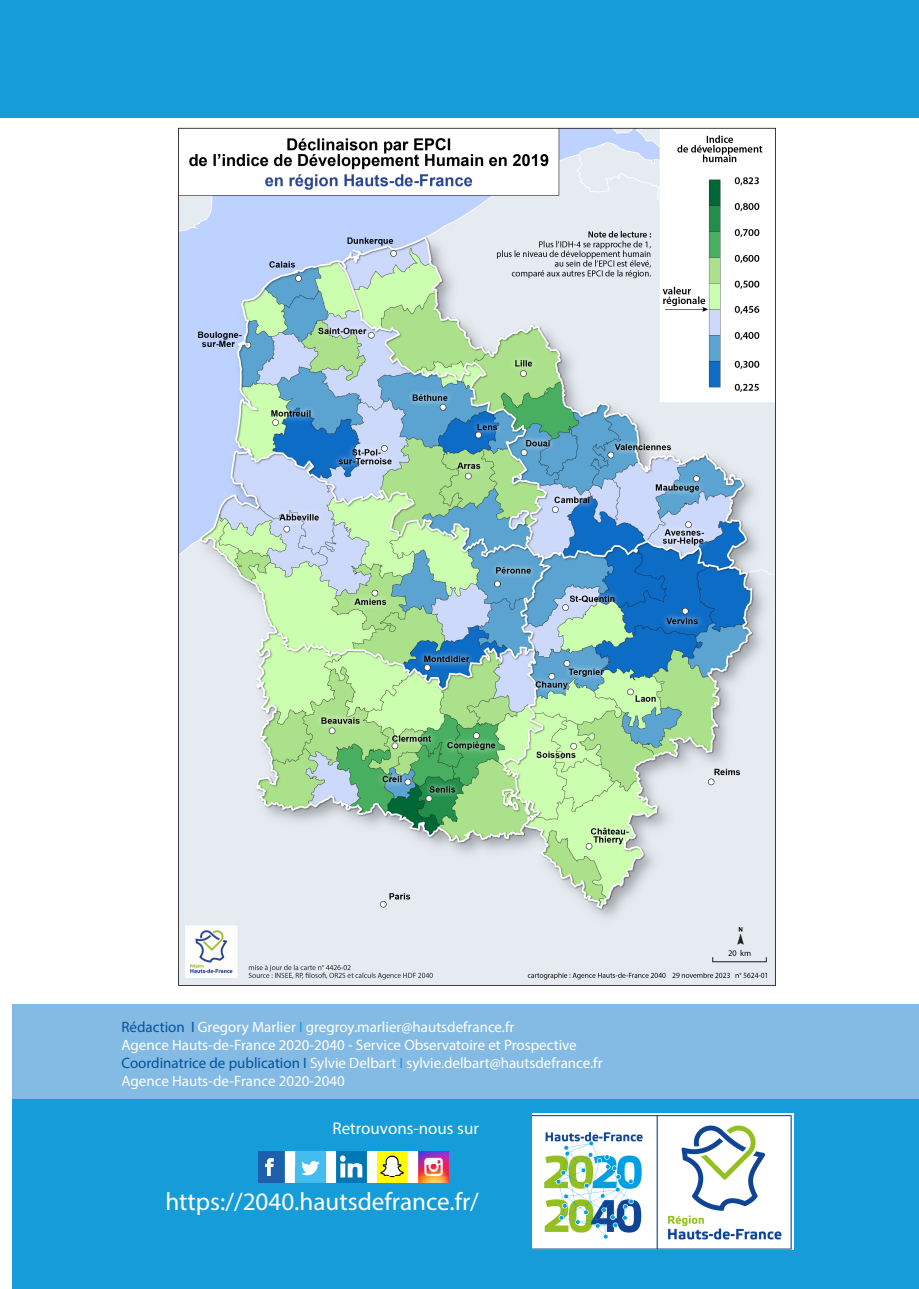
<style>
.page{position:relative;width:919px;height:1289px;background:#fff}
.page>*{position:absolute;margin:0;border:0;box-sizing:border-box;transform-origin:0 0}
.t1{font:25.2px "Myriad Pro";color:#fff}
.t2{font:16.95px "Myriad Pro";color:#fff}
.t3{font:15px/18px "Myriad Pro";color:#fff}
.s1{color:#04529c}
.s2{color:#169cd8}
</style>
<div class="page">
<img style="left:178px;top:127px;width:597px;height:858px">
<div style="left:13px;top:1089px;width:905px;height:199px;background:#169cd8"></div>
<div style="left:13px;top:1003px;width:905px;height:95px;background:#84bbe5"></div>
<img style="left:532px;top:1113px;width:261px;height:136px">
<img style="left:258px;top:1151px;width:191px;height:30px">
<div style="left:0;top:0;width:918px;height:118px;background:#169cd8"></div>
<p class="t3" style="left:121px;top:1018px;width:394px"><span class="s1">Rédaction I</span> Gregory Marlier <span class="s2">I</span> gregroy.marlier@hautsdefrance.fr</p>
<p class="t3" style="left:121px;top:1036px;width:457px">Agence Hauts-de-France 2020-2040 - Service Observatoire et Prospective</p>
<p class="t3" style="left:121px;top:1054px;width:482px"><span class="s1">Coordinatrice de publication I</span> Sylvie Delbart <span class="s2">I</span> sylvie.delbart@hautsdefrance.fr<br>Agence Hauts-de-France 2020-2040</p>
<p class="t2" style="left:332px;top:1117px;width:148px">Retrouvons-nous sur</p>
<p class="t1" style="left:165px;top:1186px;width:315px">https://2040.hautsdefrance.fr/</p>
</div>
